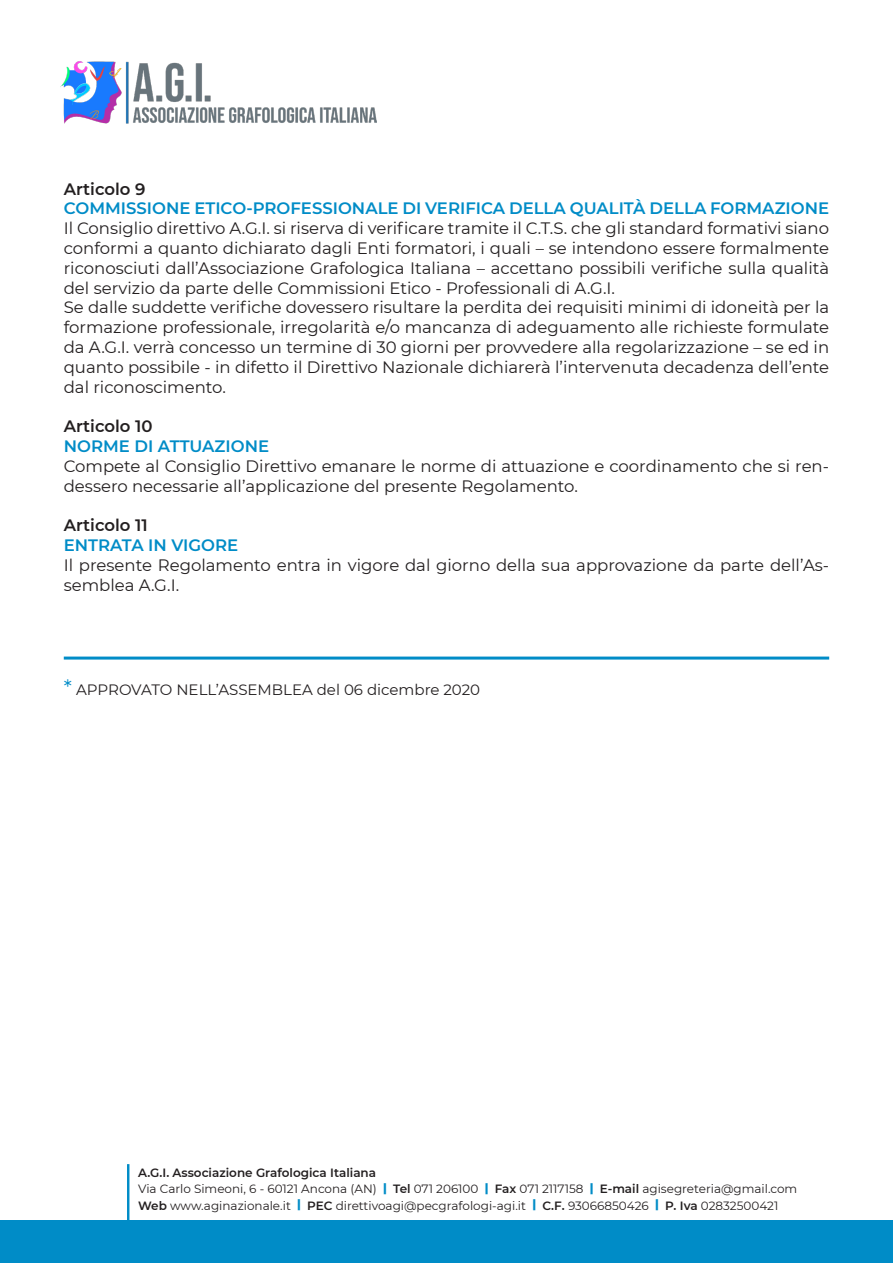
<style>
.page{position:relative;width:893px;height:1263px;background:#fff}
.page>*{position:absolute;margin:0;border:0;box-sizing:border-box;transform-origin:0 0}
.t1{font:16.5px/19.8px "Montserrat";color:#231f20}
.t2{font:600 16.5px "Montserrat";color:#008cc7}
.t3{font:600 16.5px "Montserrat";color:#231f20}
.t4{font:15px "Montserrat";color:#231f20}
.t5{font:12px "Montserrat";color:#231f20}
.t6{font:600 12px "Montserrat";color:#231f20}
.s1{font-size:21px;color:#008cc7}
.s2{font-weight:800;color:#008cc7}
.s3{font-weight:600}
</style>
<div class="page">
<div style="left:0;top:1220px;width:893px;height:43px;background:#008cc7"></div>
<hr style="left:127px;top:1164px;width:2px;height:62px;background:#008cc7">
<img style="left:61px;top:61px;width:315px;height:63px">
<hr style="left:64px;top:656px;width:765px;height:3px;background:#008cc7">
<p class="t3" style="left:64px;top:177px;width:83px">Articolo 9</p>
<p class="t2" style="left:64px;top:197px;width:767px">COMMISSIONE ETICO-PROFESSIONALE DI VERIFICA DELLA QUALITÀ DELLA FORMAZIONE</p>
<p class="t1" style="left:64px;top:218px;width:767px;text-align:justify">Il Consiglio direttivo A.G.I. si riserva di verificare tramite il C.T.S. che gli standard formativi siano conformi a quanto dichiarato dagli Enti formatori, i quali – se intendono essere formalmente riconosciuti dall’Associazione Grafologica Italiana – accettano possibili verifiche sulla qualità del servizio da parte delle Commissioni Etico - Professionali di A.G.I.</p>
<p class="t1" style="left:64px;top:297px;width:767px;text-align:justify">Se dalle suddette verifiche dovessero risultare la perdita dei requisiti minimi di idoneità per la formazione professionale, irregolarità e/o mancanza di adeguamento alle richieste formulate da A.G.I. verrà concesso un termine di 30 giorni per provvedere alla regolarizzazione – se ed in</p>
<p class="t1" style="left:64px;top:356px;width:767px">quanto possibile - in difetto il Direttivo Nazionale dichiarerà l’intervenuta decadenza dell’ente dal riconoscimento.</p>
<p class="t3" style="left:64px;top:415px;width:90px">Articolo 10</p>
<p class="t2" style="left:64px;top:434px;width:207px">NORME DI ATTUAZIONE</p>
<p class="t1" style="left:64px;top:455px;width:767px">Compete al Consiglio Direttivo emanare le norme di attuazione e coordinamento che si ren&shy;dessero necessarie all’applicazione del presente Regolamento.</p>
<p class="t3" style="left:64px;top:514px;width:85px">Articolo 11</p>
<p class="t2" style="left:64px;top:533px;width:176px">ENTRATA IN VIGORE</p>
<p class="t1" style="left:64px;top:554px;width:767px">Il presente Regolamento entra in vigore dal giorno della sua approvazione da parte dell’As&shy;semblea A.G.I.</p>
<p class="t4" style="left:64px;top:679px;width:418px"><span class="s1">*</span> APPROVATO NELL’ASSEMBLEA del 06 dicembre 2020</p>
<p class="t6" style="left:138px;top:1164px;width:239px">A.G.I. Associazione Grafologica Italiana</p>
<p class="t5" style="left:138px;top:1181px;width:661px">Via Carlo Simeoni, 6 - 60121 Ancona (AN) <span class="s2">|</span> <span class="s3">Tel</span> 071 206100 <span class="s2">|</span> <span class="s3">Fax</span> 071 2117158 <span class="s2">|</span> <span class="s3">E-mail</span> agisegreteria@gmail.com</p>
<p class="t5" style="left:138px;top:1197px;width:642px"><span class="s3">Web</span> www.aginazionale.it <span class="s2">|</span> <span class="s3">PEC</span> direttivoagi@pecgrafologi-agi.it <span class="s2">|</span> <span class="s3">C.F.</span> 93066850426 <span class="s2">|</span> <span class="s3">P. Iva</span> 02832500421</p>
</div>
